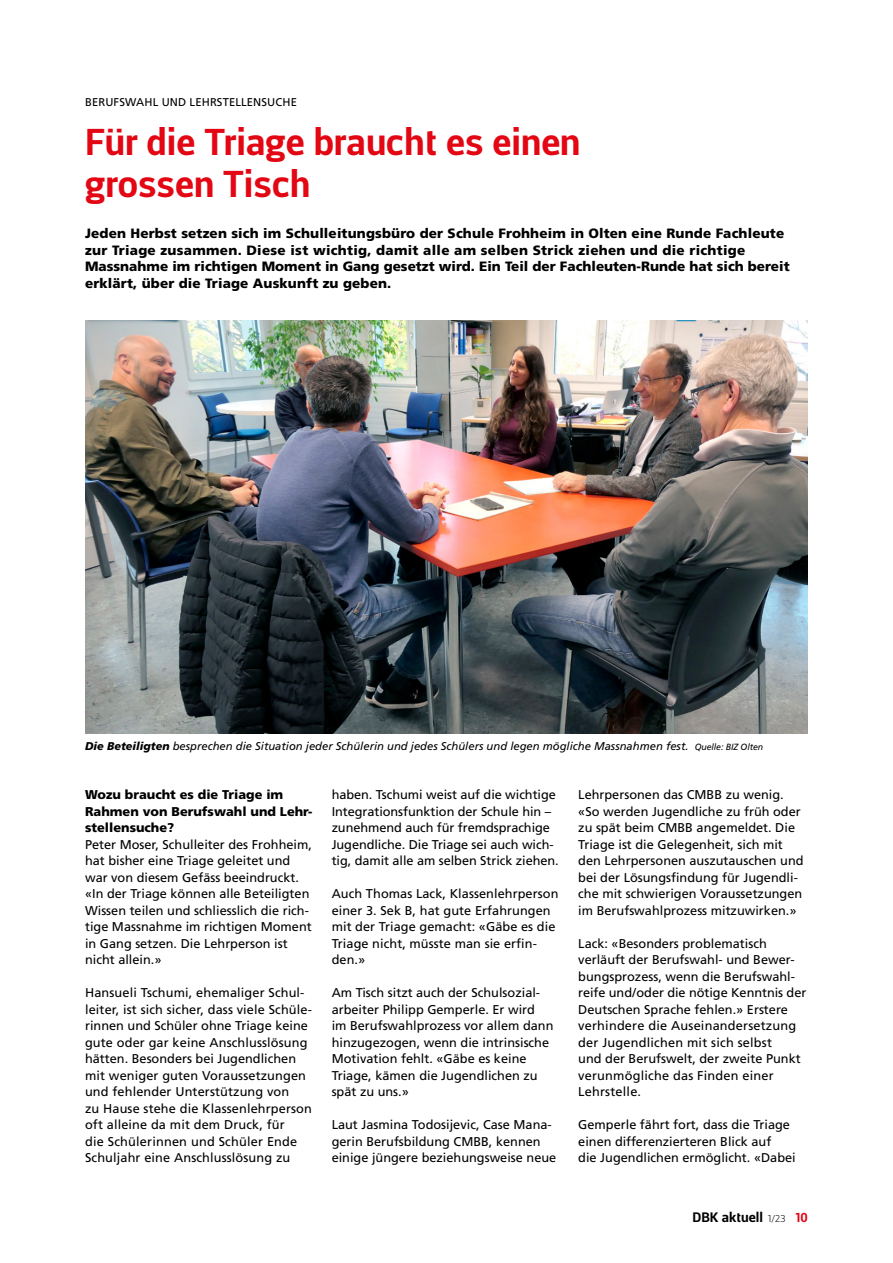
<style>
.page{position:relative;width:893px;height:1263px;background:#fff}
.page>*{position:absolute;margin:0;border:0;box-sizing:border-box;transform-origin:0 0}
.t1{font:700 36.75px/42px "Centuma";color:#e30613}
.t2{font:900 13.5px/16.5px "Frutiger LT Com";letter-spacing:.01em;color:#000}
.t3{font:700 13.5px "Centuma";color:#000}
.t4{font:12.75px/16.5px "Frutiger LT Pro";color:#000}
.t5{font:900 12.75px/16.5px "Frutiger LT Pro";color:#000}
.t6{font:italic 11.25px "Frutiger LT Pro";color:#000}
.t7{font:11.25px "Frutiger LT Com";letter-spacing:.01em;color:#000}
.s1{font-weight:900}
.s2{font-size:9px}
.s3{font-weight:300;font-size:9.75px}
.s4{font-size:12.75px;color:#e30613}
</style>
<div class="page">
<img style="left:85px;top:321px;width:723px;height:412px">
<p class="t7" style="left:85px;top:96px;width:213px">BERUFSWAHL UND LEHRSTELLENSUCHE</p>
<h1 class="t1" style="left:85px;top:119px;width:497px">Für die Triage braucht es einen grossen Tisch</h1>
<p class="t2" style="left:85px;top:225px;width:706px">Jeden Herbst setzen sich im Schulleitungsbüro der Schule Frohheim in Olten eine Runde Fachleute zur Triage zusammen. Diese ist wichtig, damit alle am selben Strick ziehen und die richtige Massnahme im richtigen Moment in Gang gesetzt wird. Ein Teil der Fachleuten-Runde hat sich bereit erklärt, über die Triage Auskunft zu geben.</p>
<p class="t6" style="left:85px;top:739px;width:680px"><span class="s1">Die Beteiligten</span> besprechen die Situation jeder Schülerin und jedes Schülers und legen mögliche Massnahmen fest. <span class="s2">Quelle: BIZ Olten</span></p>
<p class="t5" style="left:85px;top:787px;width:229px">Wozu braucht es die Triage im<br>Rahmen von Berufswahl und Lehr&shy;stellensuche?</p>
<p class="t4" style="left:85px;top:836px;width:228px">Peter Moser, Schulleiter des Frohheim, hat bisher eine Triage geleitet und war von diesem Gefäss beeindruckt. «In der Triage können alle Beteiligten Wissen teilen und schliesslich die rich&shy;tige Massnahme im richtigen Moment in Gang setzen. Die Lehrperson ist nicht allein.»</p>
<p class="t4" style="left:85px;top:985px;width:228px">Hansueli Tschumi, ehemaliger Schul&shy;leiter, ist sich sicher, dass viele Schüle&shy;rinnen und Schüler ohne Triage keine gute oder gar keine Anschlusslösung hätten. Besonders bei Jugendlichen mit weniger guten Voraussetzungen und fehlender Unterstützung von<br>zu Hause stehe die Klassenlehrperson oft alleine da mit dem Druck, für<br>die Schülerinnen und Schüler Ende Schuljahr eine Anschlusslösung zu</p>
<p class="t4" style="left:332px;top:787px;width:229px">haben. Tschumi weist auf die wichtige Integrationsfunktion der Schule hin – zunehmend auch für fremdsprachige Jugendliche. Die Triage sei auch wich&shy;tig, damit alle am selben Strick ziehen.</p>
<p class="t4" style="left:332px;top:886px;width:228px">Auch Thomas Lack, Klassenlehrperson einer 3. Sek B, hat gute Erfahrungen mit der Triage gemacht: «Gäbe es die<br>Triage nicht, müsste man sie erfin&shy;den.»</p>
<p class="t4" style="left:332px;top:985px;width:223px">Am Tisch sitzt auch der Schulsozial&shy;arbeiter Philipp Gemperle. Er wird<br>im Berufswahlprozess vor allem dann hinzugezogen, wenn die intrinsische<br>Motivation fehlt. «Gäbe es keine<br>Triage, kämen die Jugendlichen zu spät zu uns.»</p>
<p class="t4" style="left:332px;top:1117px;width:226px">Laut Jasmina Todosijevic, Case Mana&shy;gerin Berufsbildung CMBB, kennen einige jüngere beziehungsweise neue</p>
<p class="t4" style="left:578px;top:787px;width:227px">Lehrpersonen das CMBB zu wenig. «So werden Jugendliche zu früh oder zu spät beim CMBB angemeldet. Die Triage ist die Gelegenheit, sich mit den Lehrpersonen auszutauschen und bei der Lösungsfindung für Jugendli&shy;che mit schwierigen Voraussetzungen im Berufswahlprozess mitzuwirken.»</p>
<p class="t4" style="left:578px;top:935px;width:229px">Lack: «Besonders problematisch verläuft der Berufswahl- und Bewer&shy;bungsprozess, wenn die Berufswahl&shy;reife und/oder die nötige Kenntnis der Deutschen Sprache fehlen.» Erstere verhindere die Auseinandersetzung der Jugendlichen mit sich selbst<br>und der Berufswelt, der zweite Punkt verunmögliche das Finden einer Lehrstelle.</p>
<p class="t4" style="left:578px;top:1117px;width:219px">Gemperle fährt fort, dass die Triage einen differenzierteren Blick auf<br>die Jugendlichen ermöglicht. «Dabei</p>
<p class="t3" style="left:692px;top:1208px;width:117px">DBK aktuell <span class="s3">1/23</span> <span class="s4">10</span></p>
</div>
